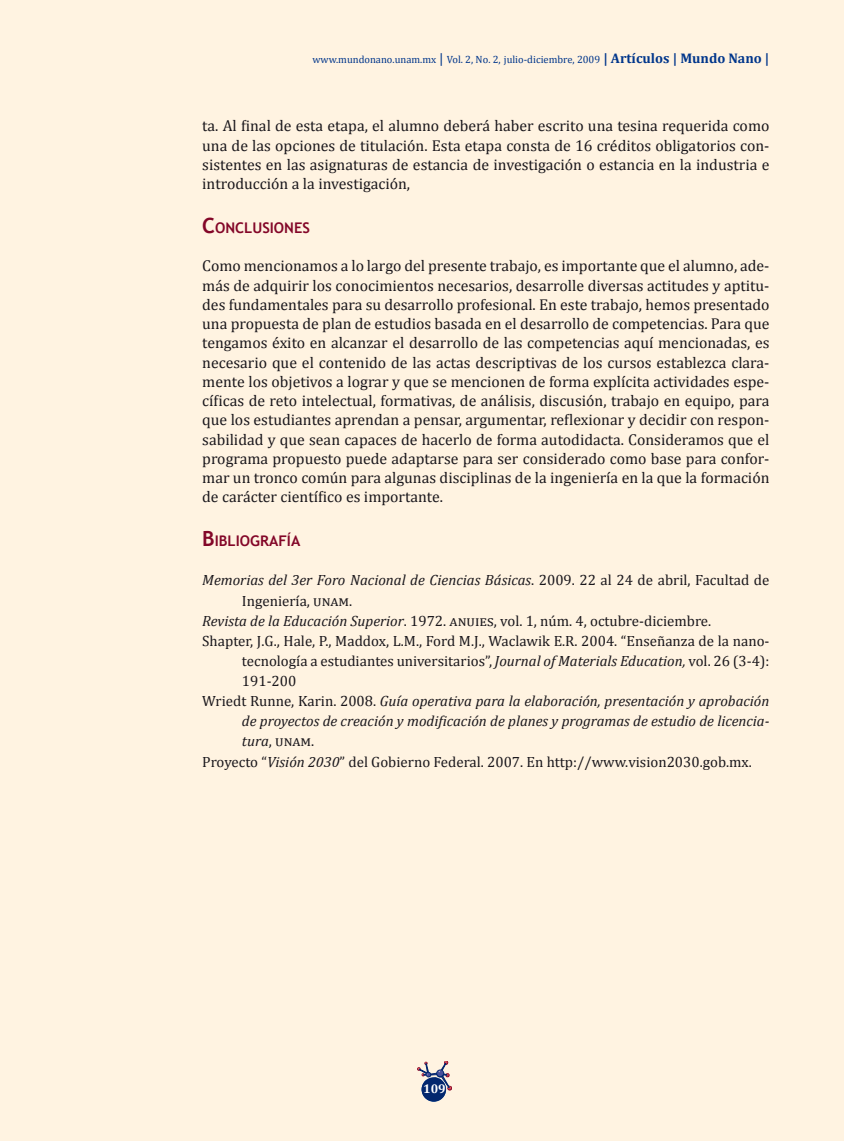
<style>
.page{position:relative;width:844px;height:1141px;background:#fff}
.page>*{position:absolute;margin:0;border:0;box-sizing:border-box;transform-origin:0 0}
.t1{font:15.75px/19.2px "Cambria";color:#1a171c;text-align:justify}
.t2{font:14.88px "Cambria";color:#1a171c}
.t3{font:italic 14.88px "Cambria";color:#1a171c}
.t4{font:700 14.7px "Trebuchet MS";color:#830628}
.t5{font:700 12.6px "Cambria";color:#fff}
.t6{font:10.5px "Cambria";color:#00368b}
.s1{font-size:14px}
.s2{font-weight:700;font-size:14px}
.s3{font-size:21px}
.s4{font-style:normal}
.s5{font-style:italic}
</style>
<div class="page">
<div style="left:0;top:0;width:843px;height:1141px;background:#fff3e1"></div>
<svg style="left:417px;top:1061px;width:34px;height:41px"></svg>
<div style="left:421px;top:1077px;width:25px;height:25px;background:#03276e;border-radius:50%"></div>
<p class="t6" style="left:312px;top:54px;width:458px">www.mundonano.unam.mx <span class="s1">|</span> Vol. 2, No. 2, julio-diciembre, 2009 <span class="s2">| Artículos | Mundo Nano |</span></p>
<p class="t1" style="left:202px;top:116px;width:568px">ta. Al final de esta etapa, el alumno deberá haber escrito una tesina requerida como una de las opciones de titulación. Esta etapa consta de 16 créditos obligatorios con&shy;sistentes en las asignaturas de estancia de investigación o estancia en la industria e introducción a la investigación,</p>
<p class="t4" style="left:202px;top:218px;width:108px"><span class="s3">C</span>ONCLUSIONES</p>
<p class="t1" style="left:202px;top:256px;width:568px">Como mencionamos a lo largo del presente trabajo, es importante que el alumno, ade&shy;más de adquirir los conocimientos necesarios, desarrolle diversas actitudes y aptitu&shy;des fundamentales para su desarrollo profesional. En este trabajo, hemos presentado una propuesta de plan de estudios basada en el desarrollo de competencias. Para que tengamos éxito en alcanzar el desarrollo de las competencias aquí mencionadas, es necesario que el contenido de las actas descriptivas de los cursos establezca clara&shy;mente los objetivos a lograr y que se mencionen de forma explícita actividades espe&shy;cíficas de reto intelectual, formativas, de análisis, discusión, trabajo en equipo, para que los estudiantes aprendan a pensar, argumentar, reflexionar y decidir con respon&shy;sabilidad y que sean capaces de hacerlo de forma autodidacta. Consideramos que el programa propuesto puede adaptarse para ser considerado como base para confor&shy;mar un tronco común para algunas disciplinas de la ingeniería en la que la formación de carácter científico es importante.</p>
<p class="t4" style="left:202px;top:532px;width:99px"><span class="s3">B</span>IBLIOGRAFÍA</p>
<p class="t3" style="left:202px;top:571px;width:568px">Memorias del 3er Foro Nacional de Ciencias Básicas<span class="s4">. 2009. 22 al 24 de abril, Facultad de</span></p>
<p class="t2" style="left:242px;top:592px;width:112px">Ingeniería, unam.</p>
<p class="t2" style="left:202px;top:612px;width:510px"><span class="s5">Revista de la Educación Superior</span>. 1972. anuies, vol. 1, núm. 4, octubre-diciembre.</p>
<p class="t2" style="left:202px;top:632px;width:568px">Shapter, J.G., Hale, P., Maddox, L.M., Ford M.J., Waclawik E.R. 2004. “Enseñanza de la nano-</p>
<p class="t2" style="left:242px;top:652px;width:529px">tecnología a estudiantes universitarios”, <span class="s5">Journal of Materials Education,</span> vol. 26 (3-4):</p>
<p class="t2" style="left:242px;top:672px;width:56px">191-200</p>
<p class="t3" style="left:202px;top:692px;width:568px"><span class="s4">Wriedt Runne, Karin. 2008.</span> Guía operativa para la elaboración, presentación y aprobación</p>
<p class="t3" style="left:242px;top:712px;width:529px">de proyectos de creación y modificación de planes y programas de estudio de licencia-</p>
<p class="t2" style="left:242px;top:733px;width:74px"><span class="s5">tura</span>, unam.</p>
<p class="t2" style="left:202px;top:753px;width:551px">Proyecto “<span class="s5">Visión 2030</span>” del Gobierno Federal. 2007. En http://www.vision2030.gob.mx.</p>
<p class="t5" style="left:423px;top:1081px;width:24px">109</p>
</div>
